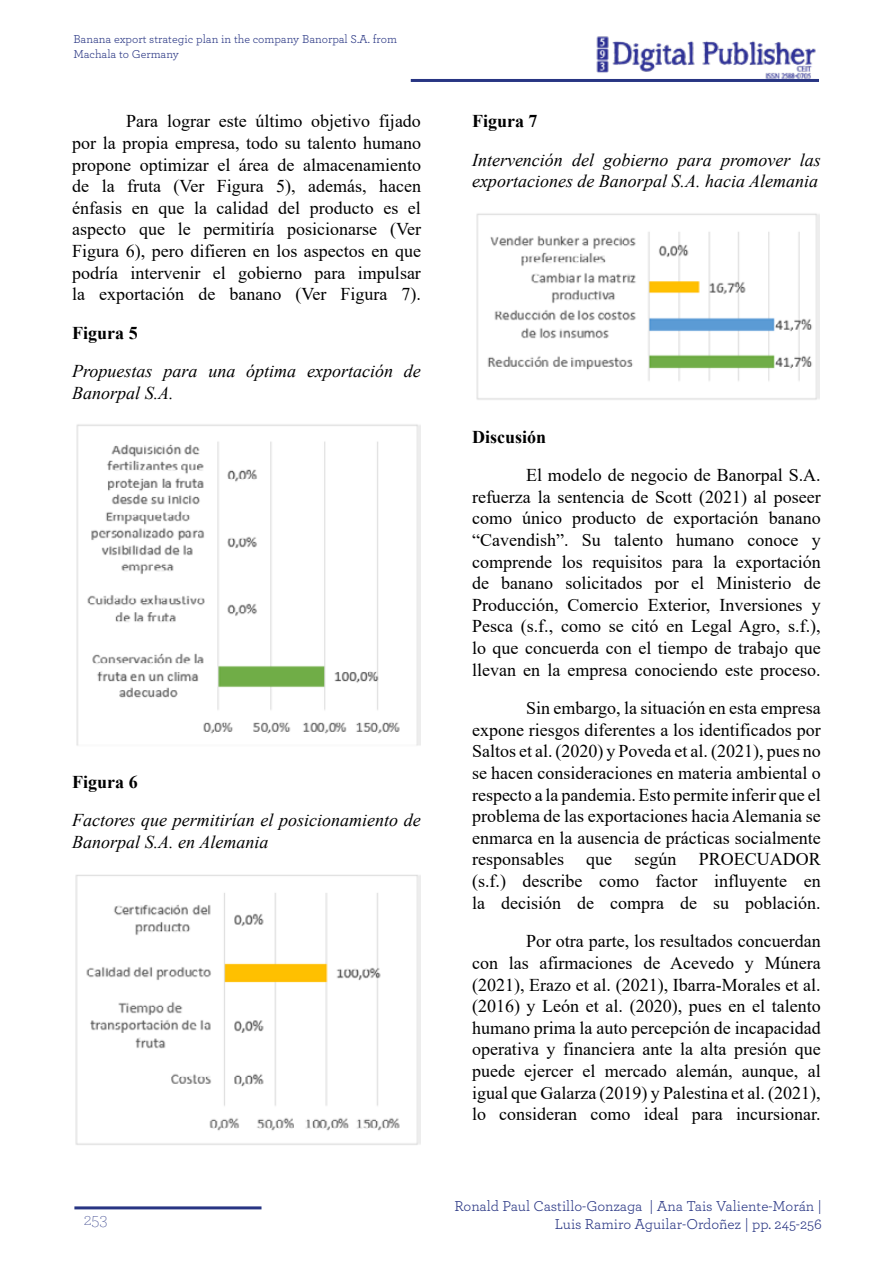
<style>
.page{position:relative;width:893px;height:1263px;background:#fff}
.page>*{position:absolute;margin:0;border:0;box-sizing:border-box;transform-origin:0 0}
.t1{font:18px/21.6px "Times New Roman";color:#000;text-align:justify}
.t2{font:italic 18px/21.6px "Times New Roman";color:#000}
.t3{font:700 18px "Times New Roman";color:#000}
.t4{font:200 18px "Archer";color:#283583}
.t5{font:15px/18px "Archer";color:#283583;text-align:right}
.t6{font:12px/14.4px "Archer";color:#283583}
</style>
<div class="page">
<hr style="left:411px;top:79px;width:408px;height:3px;background:#283583">
<img style="left:596px;top:36px;width:220px;height:43px">
<hr style="left:74px;top:1206px;width:187px;height:3px;background:#283583">
<img style="left:76px;top:424px;width:345px;height:322px">
<img style="left:75px;top:875px;width:346px;height:270px">
<img style="left:476px;top:213px;width:343px;height:187px">
<p class="t6" style="left:73px;top:32px;width:325px">Banana export strategic plan in the company Banorpal S.A. from<br>Machala to Germany</p>
<p class="t1" style="left:72px;top:110px;width:350px;text-indent:54px">Para lograr este último objetivo fijado por la propia empresa, todo su talento humano propone optimizar el área de almacenamiento de la fruta (Ver Figura 5), además, hacen énfasis en que la calidad del producto es el aspecto que le permitiría posicionarse (Ver Figura 6), pero difieren en los aspectos en que podría intervenir el gobierno para impulsar la exportación de banano (Ver Figura 7).</p>
<p class="t3" style="left:72px;top:320px;width:67px">Figura 5</p>
<p class="t2" style="left:72px;top:360px;width:350px">Propuestas para una óptima exportación de<br>Banorpal S.A.</p>
<p class="t3" style="left:72px;top:769px;width:67px">Figura 6</p>
<p class="t2" style="left:72px;top:809px;width:350px">Factores que permitirían el posicionamiento de<br>Banorpal S.A. en Alemania</p>
<p class="t4" style="left:84px;top:1208px;width:25px">253</p>
<p class="t3" style="left:472px;top:108px;width:67px">Figura 7</p>
<p class="t2" style="left:472px;top:148px;width:350px">Intervención del gobierno para promover las exportaciones de Banorpal S.A. hacia Alemania</p>
<p class="t3" style="left:472px;top:424px;width:76px">Discusión</p>
<p class="t1" style="left:472px;top:464px;width:350px;text-indent:54px">El modelo de negocio de Banorpal S.A. refuerza la sentencia de Scott (2021) al poseer como único producto de exportación banano “Cavendish”. Su talento humano conoce y comprende los requisitos para la exportación de banano solicitados por el Ministerio de Producción, Comercio Exterior, Inversiones y Pesca (s.f., como se citó en Legal Agro, s.f.), lo que concuerda con el tiempo de trabajo que llevan en la empresa conociendo este proceso.</p>
<p class="t1" style="left:472px;top:697px;width:350px;text-indent:54px">Sin embargo, la situación en esta empresa expone riesgos diferentes a los identificados por Saltos et al. (2020) y Poveda et al. (2021), pues no se hacen consideraciones en materia ambiental o respecto a la pandemia. Esto permite inferir que el problema de las exportaciones hacia Alemania se enmarca en la ausencia de prácticas socialmente responsables que según PROECUADOR (s.f.) describe como factor influyente en la decisión de compra de su población.</p>
<p class="t1" style="left:472px;top:930px;width:350px;text-indent:54px">Por otra parte, los resultados concuerdan con las afirmaciones de Acevedo y Múnera (2021), Erazo et al. (2021), Ibarra-Morales et al. (2016) y León et al. (2020), pues en el talento humano prima la auto percepción de incapacidad operativa y financiera ante la alta presión que puede ejercer el mercado alemán, aunque, al igual que Galarza (2019) y Palestina et al. (2021), lo consideran como ideal para incursionar.</p>
<p class="t5" style="left:454px;top:1196px;width:369px">Ronald Paul Castillo-Gonzaga | Ana Tais Valiente-Morán |<br>Luis Ramiro Aguilar-Ordoñez | pp. 245-256</p>
</div>
